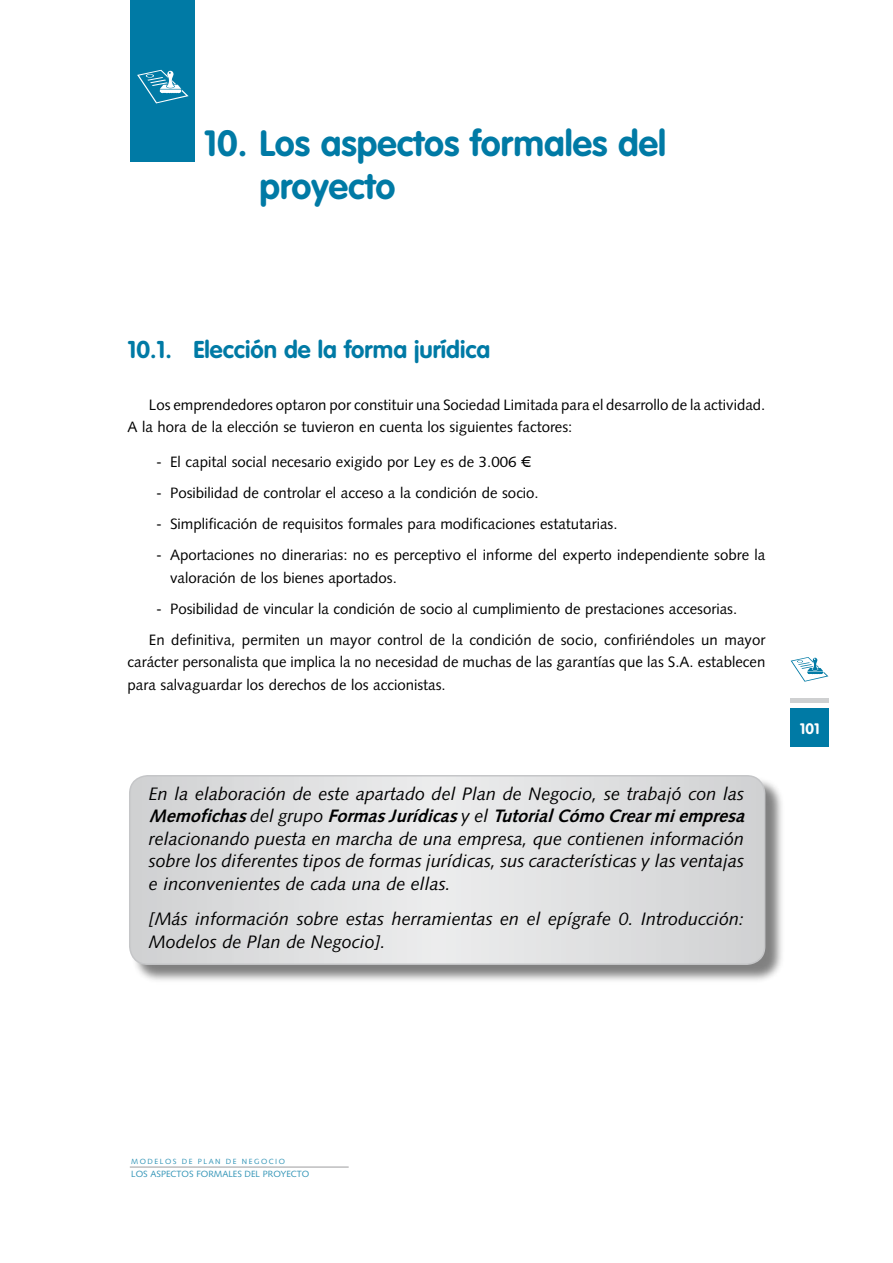
<style>
.page{position:relative;width:893px;height:1263px;background:#fff}
.page>*{position:absolute;margin:0;border:0;box-sizing:border-box;transform-origin:0 0}
.t1{font:700 36px/43.3px "VAG Rounded";color:#007aa5}
.t2{font:700 24px "VAG Rounded";color:#007aa5}
.t3{font:italic 18px/22.5px "Syntax";color:#000}
.t4{font:15px/22.5px "Syntax";color:#000}
.t5{font:700 15px "VAG Rounded";color:#fff}
.t6{font:9px "Syntax";color:#3395b7}
.t7{font:7.5px "Syntax";letter-spacing:.2em;color:#3395b7}
.s1{font-weight:700}
</style>
<div class="page">
<div style="left:130px;top:776px;width:655px;height:209px;background:#000;opacity:.5"></div>
<div style="left:130px;top:776px;width:635px;height:188px;background:linear-gradient(to right,#dedfe0,#dedfe0);border-radius:18px"></div>
<div style="left:129px;top:775px;width:636px;height:190px;border:2px solid #c5c6c8;border-radius:18px"></div>
<div style="left:130px;top:0;width:64px;height:162px;background:#007aa5"></div>
<hr style="left:130px;top:1167px;width:219px;height:1px;background:#9c9d9f">
<hr style="left:791px;top:699px;width:38px;height:4px;background:#cfd0d1">
<div style="left:791px;top:709px;width:38px;height:38px;background:#007aa5"></div>
<svg style="left:137px;top:70px;width:52px;height:33px"></svg>
<svg style="left:791px;top:657px;width:37px;height:25px"></svg>
<h1 class="t1" style="left:260px;top:121px;width:408px;text-indent:-56px">10. Los aspectos formales del proyecto</h1>
<h2 class="t2" style="left:128px;top:336px;width:364px">10.1. Elección de la forma jurídica</h2>
<p class="t4" style="left:128px;top:393px;width:639px;text-indent:21px">Los emprendedores optaron por constituir una Sociedad Limitada para el desarrollo de la actividad.<br>A la hora de la elección se tuvieron en cuenta los siguientes factores:</p>
<p class="t4" style="left:156px;top:451px;width:375px">- El capital social necesario exigido por Ley es de 3.006 €.</p>
<p class="t4" style="left:156px;top:482px;width:384px">- Posibilidad de controlar el acceso a la condición de socio.</p>
<p class="t4" style="left:156px;top:513px;width:463px">- Simplificación de requisitos formales para modificaciones estatutarias.</p>
<p class="t4" style="left:170px;top:544px;width:597px;text-indent:-14px">- Aportaciones no dinerarias: no es perceptivo el informe del experto independiente sobre la valoración de los bienes aportados.</p>
<p class="t4" style="left:149px;top:593px;width:618px;line-height:31px;text-indent:7px">- Posibilidad de vincular la condición de socio al cumplimiento de prestaciones accesorias.<br>En definitiva, permiten un mayor control de la condición de socio, confiriéndoles un mayor</p>
<p class="t4" style="left:128px;top:651px;width:639px">carácter personalista que implica la no necesidad de muchas de las garantías que las S.A. establecen para salvaguardar los derechos de los accionistas.</p>
<p class="t3" style="left:149px;top:782px;width:602px">En la elaboración de este apartado del Plan de Negocio, se trabajó con las <span class="s1">Memofichas</span>d e l g r u p o <span class="s1">FormasJurídicas</span>y e l <span class="s1">TutorialCómoCrearmiempresa </span>relacionando puesta en marcha de una empresa, que contienen información sobre los diferentes tipos de formas jurídicas, sus características y las ventajas e inconvenientes de cada una de ellas.</p>
<p class="t3" style="left:149px;top:908px;width:597px">[Más información sobre estas herramientas en el epígrafe 0. Introducción:<br>Modelos de Plan de Negocio].</p>
<p class="t5" style="left:800px;top:720px;width:21px">101</p>
<p class="t7" style="left:131px;top:1157px;width:155px">MODELOS DE PLAN DE NEGOCIO</p>
<p class="t6" style="left:131px;top:1169px;width:180px">LOS ASPECTOS FORMALES DEL PROYECTO</p>
</div>
